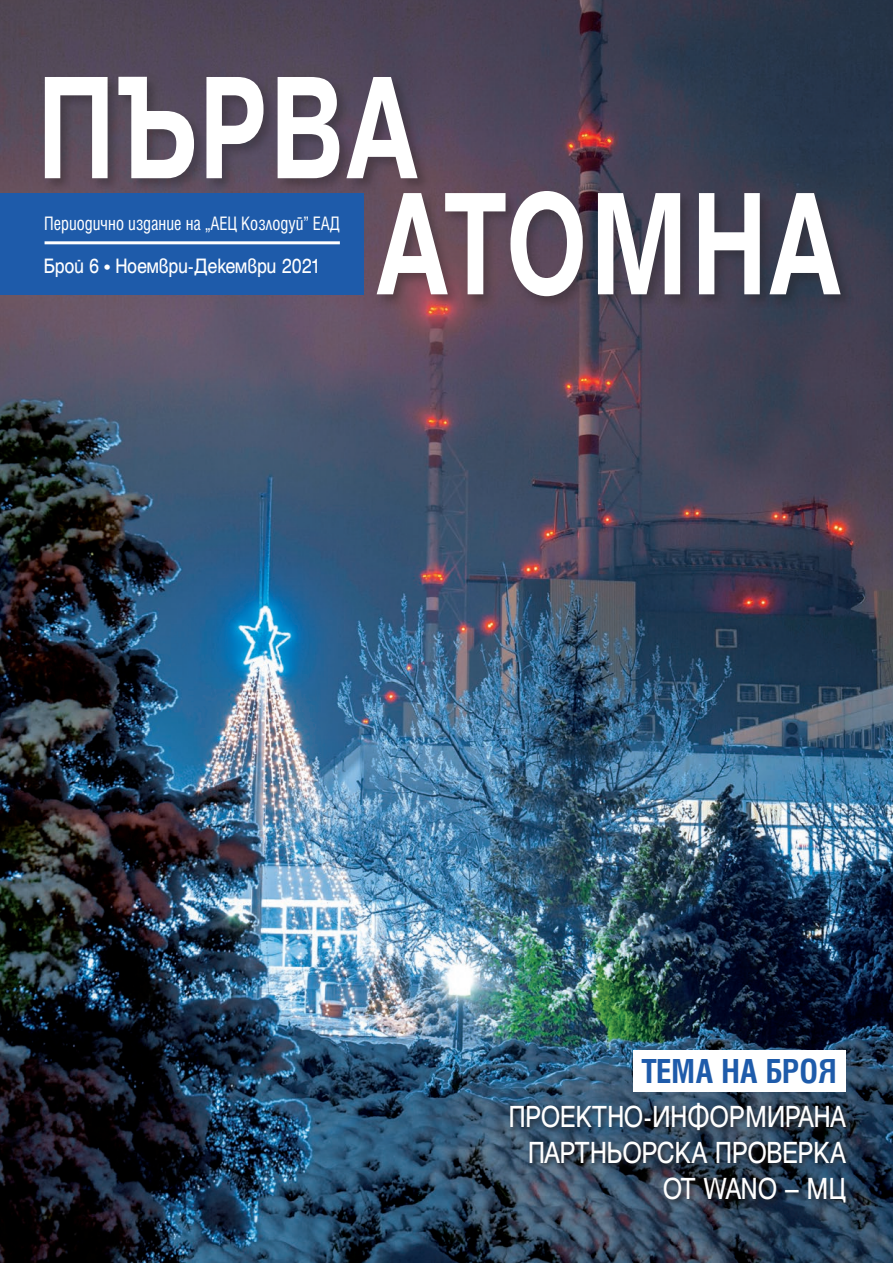
<style>
.page{position:relative;width:893px;height:1263px;background:#fff}
.page>*{position:absolute;margin:0;border:0;box-sizing:border-box;transform-origin:0 0}
.t1{font:700 158.25px/116.1px "Helen Bg";letter-spacing:.025em;color:#fff;scale:.75 1}
.t2{font:700 condensed 37.5px "Helen Bg";letter-spacing:-.01em;color:#1e5baa}
.t3{font:33px/36px "Helen Bg";letter-spacing:-.01em;color:#fff;text-align:right;scale:.85 1}
.t4{font:22.5px "Helen Bg";letter-spacing:-.02em;color:#fff;scale:.9 1}
.t5{font:condensed 21px "Helen Bg";color:#fff;scale:.93 1}
.s1{font-size:31.5px}
</style>
<div class="page">
<img style="left:0;top:0;width:893px;height:1263px">
<div style="left:0;top:193px;width:364px;height:101px;background:#1e5baa"></div>
<hr style="left:45px;top:241px;width:295px;height:3px;background:#fff">
<div style="left:43px;top:75px;width:388px;height:117px;background:#231f20;opacity:.35"></div>
<div style="left:375px;top:189px;width:479px;height:122px;background:#231f20;opacity:.35"></div>
<div style="left:633px;top:1050px;width:212px;height:41px;background:#fff"></div>
<div style="left:508px;top:1101px;width:345px;height:108px;background:#231f20;opacity:.75"></div>
<h1 class="t1" style="left:377px;top:80px;width:620px;text-indent:-339px">ПЪРВА<br>АТОМНА</h1>
<p class="t5" style="left:44px;top:216px;width:320px">Периодично издание на „АЕЦ Козлодуй” ЕАД</p>
<p class="t4" style="left:44px;top:257px;width:310px">Брой 6<span class="s1">•</span>Ноември-Декември 2021</p>
<p class="t2" style="left:642px;top:1050px;width:197px">ТЕМА НА БРОЯ</p>
<p class="t3" style="left:509px;top:1101px;width:398px">ПРОЕКТНО-ИНФОРМИРАНА<br>ПАРТНЬОРСКА ПРОВЕРКА<br>ОТ WANO – МЦ</p>
</div>
